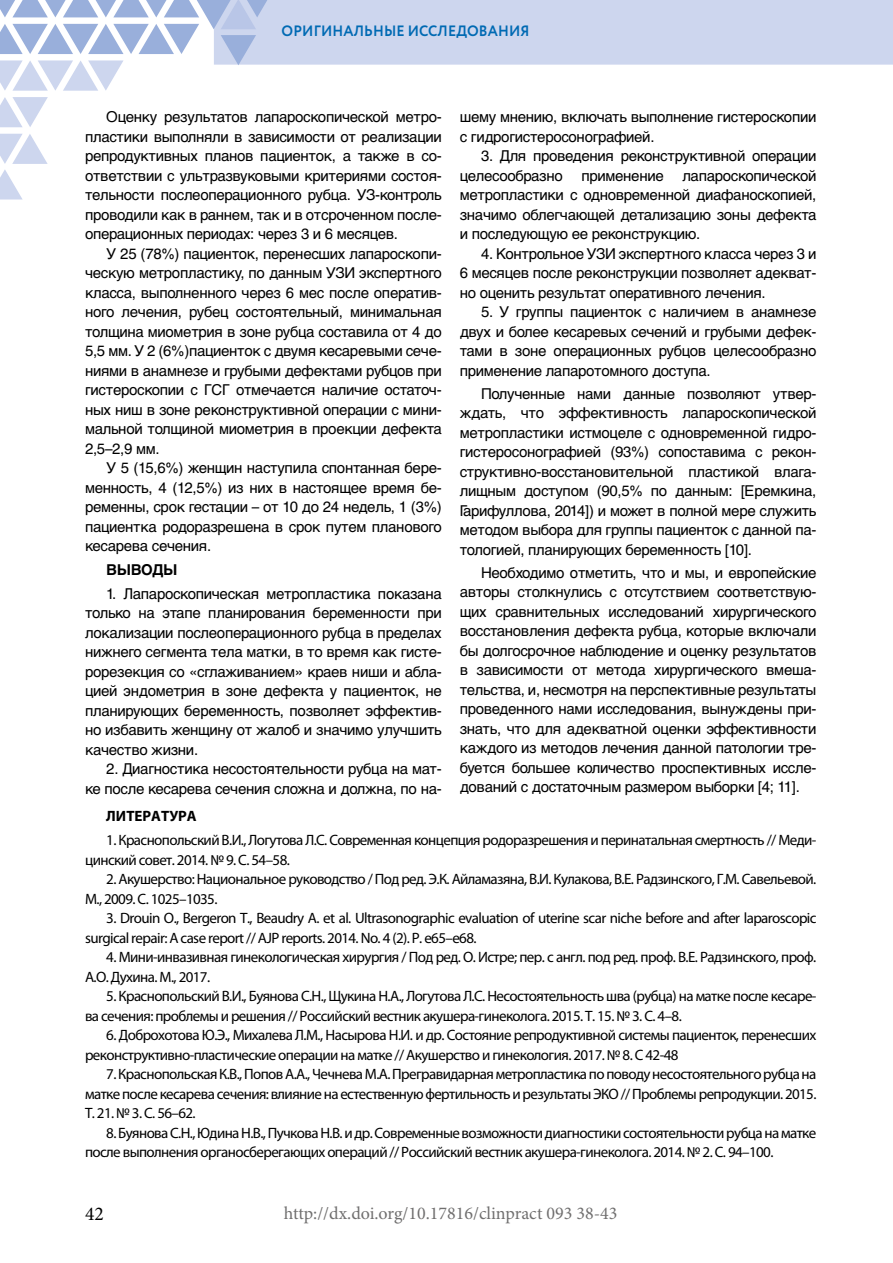
<style>
.page{position:relative;width:893px;height:1263px;background:#fff}
.page>*{position:absolute;margin:0;border:0;box-sizing:border-box;transform-origin:0 0}
.t1{font:19.5px "Minion Pro";color:#000}
.t2{font:18px "Minion Pro";color:#706f6f}
.t3{font:15px/19.5px "Helvetica Cyrillic";letter-spacing:-.02em;color:#000;text-align:justify}
.t4{font:15px/19.5px "Myriad Pro";letter-spacing:-.04em;color:#000}
.t5{font:700 15px "Circe";letter-spacing:.01em;color:#006ab3;scale:.95 1}
.t6{font:700 15px "Myriad Pro";color:#000}
.t7{font:700 15px "Helvetica Cyrillic";letter-spacing:-.02em;color:#000}
</style>
<div class="page">
<svg style="left:0;top:97px;width:48px;height:30px"></svg>
<svg style="left:0;top:134px;width:48px;height:65px"></svg>
<svg style="left:0;top:0;width:893px;height:91px"></svg>
<p class="t5" style="left:282px;top:21px;width:263px">ОРИГИНАЛЬНЫЕ ИССЛЕДОВАНИЯ</p>
<p class="t3" style="left:85px;top:107px;width:358px;text-indent:21px">Оценку результатов лапароскопической метро&shy;пластики выполняли в зависимости от реализации репродуктивных планов пациенток, а также в со&shy;ответствии с ультразвуковыми критериями состоя&shy;тельности послеоперационного рубца. УЗ-контроль проводили как в раннем, так и в отсроченном после&shy;операционных периодах: через 3 и 6 месяцев.</p>
<p class="t3" style="left:85px;top:244px;width:358px;text-indent:21px">У 25 (78%) пациенток, перенесших лапароскопи&shy;ческую метропластику, по данным УЗИ экспертного класса, выполненного через 6 мес после оператив&shy;ного лечения, рубец состоятельный, минимальная толщина миометрия в зоне рубца составила от 4 до 5,5 мм. У 2 (6%)пациенток с двумя кесаревыми сече&shy;ниями в анамнезе и грубыми дефектами рубцов при гистероскопии с ГСГ отмечается наличие остаточ&shy;ных ниш в зоне реконструктивной операции с мини&shy;мальной толщиной миометрия в проекции дефекта 2,5–2,9 мм.</p>
<p class="t3" style="left:85px;top:458px;width:358px;text-indent:21px">У 5 (15,6%) женщин наступила спонтанная бере&shy;менность, 4 (12,5%) из них в настоящее время бе&shy;ременны, срок гестации – от 10 до 24 недель, 1 (3%) пациентка родоразрешена в срок путем планового кесарева сечения.</p>
<p class="t7" style="left:106px;top:561px;width:72px">ВЫВОДЫ</p>
<p class="t3" style="left:85px;top:584px;width:358px;text-indent:21px">1. Лапароскопическая метропластика показана только на этапе планирования беременности при локализации послеоперационного рубца в пределах нижнего сегмента тела матки, в то время как гисте&shy;рорезекция со «сглаживанием» краев ниши и абла&shy;цией эндометрия в зоне дефекта у пациенток, не планирующих беременность, позволяет эффектив&shy;но избавить женщину от жалоб и значимо улучшить качество жизни.</p>
<p class="t3" style="left:85px;top:759px;width:358px;text-align:right">2. Диагностика несостоятельности рубца на мат-<br>ке после кесарева сечения сложна и должна, по на-</p>
<p class="t3" style="left:460px;top:107px;width:358px">шему мнению, включать выполнение гистероскопии с гидрогистеросонографией.</p>
<p class="t3" style="left:460px;top:146px;width:358px;text-indent:21px">3. Для проведения реконструктивной операции целесообразно применение лапароскопической метропластики с одновременной диафаноскопией, значимо облегчающей детализацию зоны дефекта и последующую ее реконструкцию.</p>
<p class="t3" style="left:460px;top:244px;width:358px;text-indent:21px">4. Контрольное УЗИ экспертного класса через 3 и 6 месяцев после реконструкции позволяет адекват&shy;но оценить результат оперативного лечения.</p>
<p class="t3" style="left:460px;top:302px;width:358px;text-indent:21px">5. У группы пациенток с наличием в анамнезе двух и более кесаревых сечений и грубыми дефек&shy;тами в зоне операционных рубцов целесообразно применение лапаротомного доступа.</p>
<p class="t3" style="left:460px;top:384px;width:358px;text-indent:21px">Полученные нами данные позволяют утвер&shy;ждать, что эффективность лапароскопической метропластики истмоцеле с одновременной гидро&shy;гистеросонографией (93%) сопоставима с рекон&shy;структивно-восстановительной пластикой влага&shy;лищным доступом (90,5% по данным: [Еремкина, Гарифуллова, 2014]) и может в полной мере служить методом выбора для группы пациенток с данной па&shy;тологией, планирующих беременность [10].</p>
<p class="t3" style="left:460px;top:563px;width:358px;text-indent:21px">Необходимо отметить, что и мы, и европейские авторы столкнулись с отсутствием соответствую&shy;щих сравнительных исследований хирургического восстановления дефекта рубца, которые включали бы долгосрочное наблюдение и оценку результатов в зависимости от метода хирургического вмеша&shy;тельства, и, несмотря на перспективные результаты проведенного нами исследования, вынуждены при&shy;знать, что для адекватной оценки эффективности каждого из методов лечения данной патологии тре&shy;буется большее количество проспективных иссле&shy;дований с достаточным размером выборки [4; 11].</p>
<p class="t6" style="left:106px;top:808px;width:92px">ЛИТЕРАТУРА</p>
<p class="t4" style="left:85px;top:830px;width:733px;text-indent:21px">1. Краснопольский В.И., Логутова Л.С. Современная концепция родоразрешения и перинатальная смертность // Меди&shy;цинский совет. 2014. № 9. С. 54–58.</p>
<p class="t4" style="left:85px;top:869px;width:733px;text-indent:21px">2. Акушерство: Национальное руководство / Под ред. Э.К. Айламазяна, В.И. Кулакова, В.Е. Радзинского, Г.М. Савельевой.<br>М., 2009. С. 1025–1035.</p>
<p class="t4" style="left:85px;top:908px;width:733px;text-indent:21px">3. Drouin O., Bergeron T., Beaudry A. et al. Ultrasonographic evaluation of uterine scar niche before and after laparoscopic surgical repair: A case report // AJP reports. 2014. No. 4 (2). P. e65–e68.</p>
<p class="t4" style="left:85px;top:947px;width:733px;text-indent:21px">4. Мини-инвазивная гинекологическая хирургия / Под ред. О. Истре; пер. с англ. под ред. проф. В.Е. Радзинского, проф.<br>А.О. Духина. М., 2017.</p>
<p class="t4" style="left:85px;top:986px;width:733px;text-indent:21px">5. Краснопольский В.И., Буянова С.Н., Щукина Н.А., Логутова Л.С. Несостоятельность шва (рубца) на матке после кесаре&shy;ва сечения: проблемы и решения // Российский вестник акушера-гинеколога. 2015. Т. 15. № 3. С. 4–8.</p>
<p class="t4" style="left:85px;top:1025px;width:733px;text-indent:21px">6. Доброхотова Ю.Э., Михалева Л.М., Насырова Н.И. и др. Состояние репродуктивной системы пациенток, перенесших реконструктивно-пластические операции на матке // Акушерство и гинекология. 2017. № 8. C 42-48</p>
<p class="t4" style="left:85px;top:1064px;width:733px;text-align:justify;text-indent:21px">7. Краснопольская К.В., Попов А.А., Чечнева М.А. Прегравидарная метропластика по поводу несостоятельного рубца на матке после кесарева сечения: влияние на естественную фертильность и результаты ЭКО // Проблемы репродукции. 2015.<br>Т. 21. № 3. С. 56–62.</p>
<p class="t4" style="left:85px;top:1122px;width:733px;text-indent:21px">8. Буянова С.Н., Юдина Н.В., Пучкова Н.В. и др. Современные возможности диагностики состоятельности рубца на матке после выполнения органосберегающих операций // Российский вестник акушера-гинеколога. 2014. № 2. С. 94–100.</p>
<h1 class="t1" style="left:85px;top:1200px;width:20px">42</h1>
<p class="t2" style="left:284px;top:1201px;width:335px">http://dx.doi.org/10.17816/clinpract 093 38-43</p>
</div>
